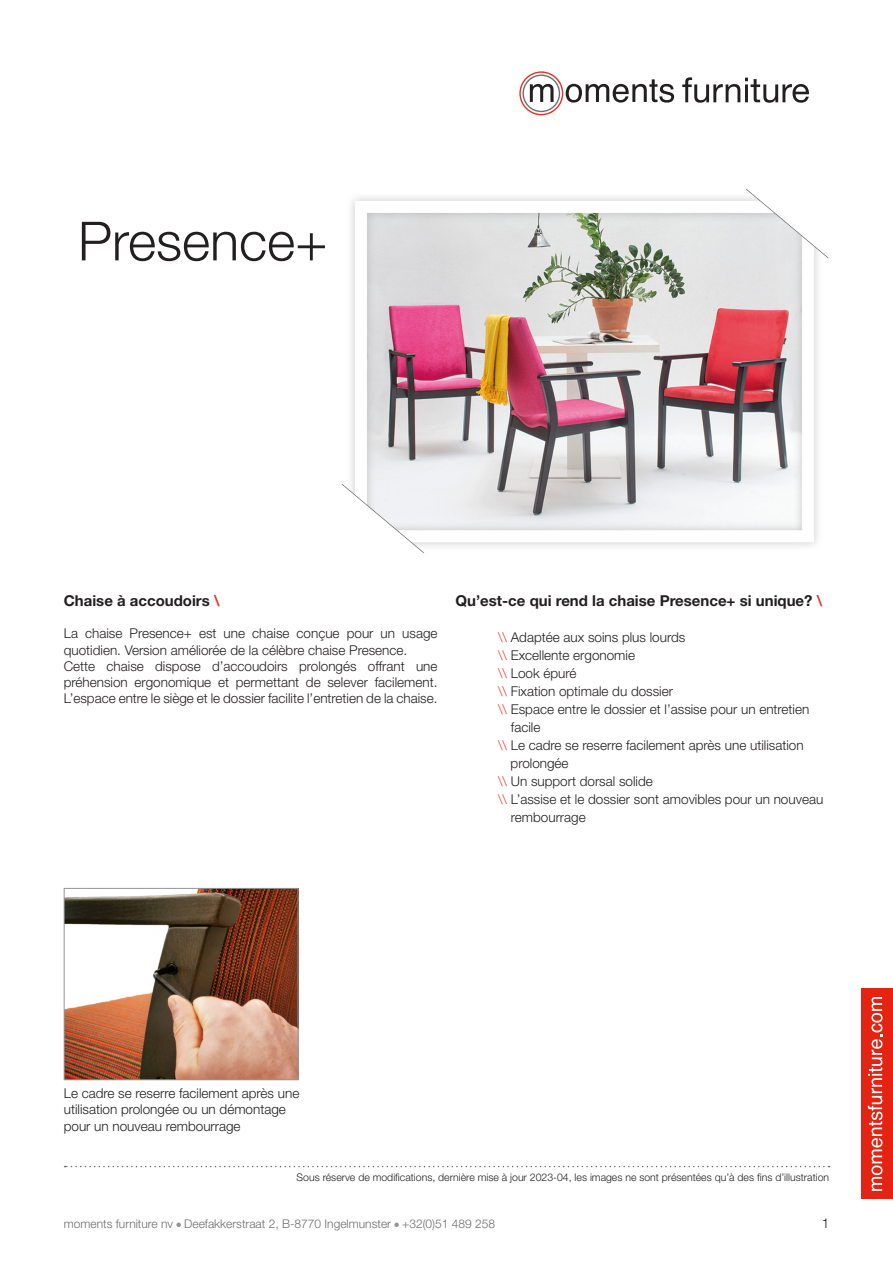
<style>
.page{position:relative;width:893px;height:1263px;background:#fff}
.page>*{position:absolute;margin:0;border:0;box-sizing:border-box;transform-origin:0 0}
.t1{font:300 54px "Helvetica Neue LT Std";color:#231f20}
.gewone_tekst{font:700 15px "Helvetica Neue LT Std";color:#231f20}
.Basis_9pt{font:300 13.5px/16.2px "Helvetica Neue LT Std";color:#231f20}
.gewone_tekst-2{font:300 13.5px/18px "Helvetica Neue LT Std";color:#231f20}
.t2{font:300 12px "Helvetica Neue LT Std";color:#6c6d70}
.t3{font:300 10.5px "Helvetica Neue LT Std";color:#231f20}
.s1{color:#ee2e22}
</style>
<div class="page">
<svg style="left:176px;top:1222px;width:5px;height:5px"></svg>
<svg style="left:394px;top:1222px;width:5px;height:5px"></svg>
<div style="left:861px;top:989px;width:32px;height:210px;background:#e42313"></div>
<svg style="left:868px;top:997px;width:14px;height:194px"></svg>
<svg style="left:65px;top:1166px;width:764px;height:1px"></svg>
<svg style="left:519px;top:71px;width:155px;height:44px"></svg>
<svg style="left:682px;top:77px;width:127px;height:26px"></svg>
<img style="left:341px;top:189px;width:488px;height:364px">
<img style="left:66px;top:890px;width:230px;height:188px">
<div style="left:64px;top:888px;width:234px;height:192px;border:1px solid #939598"></div>
<h1 class="t1" style="left:78px;top:208px;width:251px">Presence+</h1>
<p class="gewone_tekst" style="left:64px;top:591px;width:157px">Chaise à accoudoirs <span class="s1">\</span></p>
<p class="Basis_9pt" style="left:64px;top:625px;width:375px">La chaise Presence+ est une chaise conçue pour un usage quotidien. Version améliorée de la célèbre chaise Presence.</p>
<p class="Basis_9pt" style="left:64px;top:658px;width:375px;text-align:justify">Cette chaise dispose d’accoudoirs prolongés offrant une préhension ergonomique et permettant de selever facilement.<br>L’espace entre le siège et le dossier facilite l’entretien de la chaise.</p>
<p class="gewone_tekst" style="left:455px;top:591px;width:368px">Qu’est-ce qui rend la chaise Presence+ si unique? <span class="s1">\</span></p>
<p class="gewone_tekst-2" style="left:498px;top:628px;width:189px"><span class="s1">\\</span> Adaptée aux soins plus lourds</p>
<p class="gewone_tekst-2" style="left:498px;top:646px;width:139px"><span class="s1">\\</span> Excellente ergonomie</p>
<p class="gewone_tekst-2" style="left:498px;top:664px;width:80px"><span class="s1">\\</span> Look épuré</p>
<p class="gewone_tekst-2" style="left:498px;top:682px;width:177px"><span class="s1">\\</span> Fixation optimale du dossier</p>
<p class="gewone_tekst-2" style="left:511px;top:700px;width:300px;text-indent:-13px"><span class="s1">\\</span> Espace entre le dossier et l’assise pour un entretien facile</p>
<p class="gewone_tekst-2" style="left:498px;top:736px;width:307px"><span class="s1">\\</span> Le cadre se reserre facilement après une utilisation</p>
<p class="gewone_tekst-2" style="left:511px;top:754px;width:60px">prolongée</p>
<p class="gewone_tekst-2" style="left:498px;top:772px;width:156px"><span class="s1">\\</span> Un support dorsal solide</p>
<p class="gewone_tekst-2" style="left:498px;top:790px;width:327px"><span class="s1">\\</span> L’assise et le dossier sont amovibles pour un nouveau</p>
<p class="gewone_tekst-2" style="left:511px;top:808px;width:76px">rembourrage</p>
<p class="Basis_9pt" style="left:64px;top:1085px;width:237px">Le cadre se reserre facilement après une utilisation prolongée ou un démontage pour un nouveau rembourrage</p>
<p class="t3" style="left:297px;top:1170px;width:534px">Sous réserve de modifications, dernière mise à jour 2023-04, les images ne sont présentées qu’à des fins d’illustration</p>
<p class="t2" style="left:64px;top:1216px;width:433px">moments furniture nv Deefakkerstraat 2, B-8770 Ingelmunster +32(0)51 489 258</p>
<p class="Basis_9pt" style="left:822px;top:1214px;width:9px">1</p>
</div>
